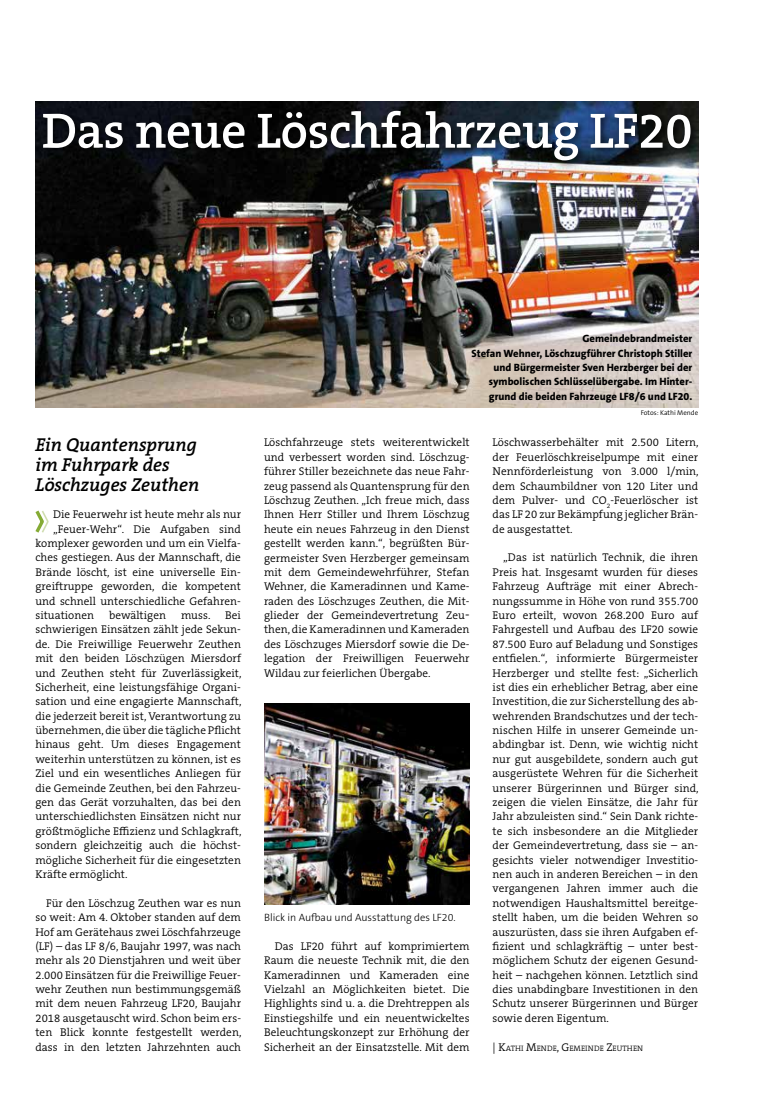
<style>
.page{position:relative;width:762px;height:1117px;background:#fff}
.page>*{position:absolute;margin:0;border:0;box-sizing:border-box;transform-origin:0 0}
.t1{font:600 50px "The Serif B W6";letter-spacing:-.01em;color:#fff}
.t2{font:italic 600 18.75px/20px "The Serif B W6";color:#000}
.t3{font:300 11.25px/14.4px "The Serif B W4";letter-spacing:.005em;color:#000;text-align:justify}
.t4{font:800 10.62px/14.4px "The Sans B W8";color:#000;text-align:right}
.t5{font:300 10.62px "The Sans B W3";color:#000}
.t6{font:300 7.88px "The Serif B W4";letter-spacing:.005em;color:#000}
.t7{font:300 6.88px "The Sans B W4";color:#000}
.s1{font-size:11.25px}
</style>
<div class="page">
<img style="left:35px;top:101px;width:663px;height:306px">
<svg style="left:35px;top:510px;width:14px;height:23px"></svg>
<div style="left:40px;top:107px;width:659px;height:63px;background:#000;opacity:.75"></div>
<img style="left:264px;top:703px;width:205px;height:201px">
<h1 class="t1" style="left:42px;top:98px;width:652px">Das neue Löschfahrzeug LF20</h1>
<p class="t4" style="left:471px;top:331px;width:222px">Gemeindebrandmeister<br>Stefan Wehner, Löschzugführer Christoph Stiller und Bürgermeister Sven Herzberger bei der symbolischen Schlüsselübergabe. Im Hinter&shy;grund die beiden Fahrzeuge LF8/6 und LF20.</p>
<h2 class="t2" style="left:35px;top:434px;width:165px">Ein Quantensprung im Fuhrpark des<br>Löschzuges Zeuthen</h2>
<p class="t3" style="left:53px;top:507px;width:189px">Die Feuerwehr ist heute mehr als nur</p>
<p class="t3" style="left:53px;top:521px;width:189px">„Feuer-Wehr“. Die Aufgaben sind</p>
<p class="t3" style="left:35px;top:536px;width:207px">komplexer geworden und um ein Vielfa-</p>
<p class="t3" style="left:35px;top:550px;width:207px">ches gestiegen. Aus der Mannschaft, die</p>
<p class="t3" style="left:35px;top:564px;width:207px">Brände löscht, ist eine universelle Ein-</p>
<p class="t3" style="left:35px;top:579px;width:207px">greiftruppe geworden, die kompetent</p>
<p class="t3" style="left:35px;top:593px;width:207px">und schnell unterschiedliche Gefahren-</p>
<p class="t3" style="left:35px;top:608px;width:60px">situationen</p>
<p class="t3" style="left:109px;top:608px;width:58px">bewältigen</p>
<p class="t3" style="left:181px;top:608px;width:31px">muss.</p>
<p class="t3" style="left:35px;top:608px;width:208px;text-indent:190px">Bei schwierigen Einsätzen zählt jede Sekun&shy;de. Die Freiwillige Feuerwehr Zeuthen mit den beiden Löschzügen Miersdorf und Zeuthen steht für Zuverlässigkeit, Sicherheit, eine leistungsfähige Organi&shy;sation und eine engagierte Mannschaft, die jederzeit bereit ist, Verantwortung zu übernehmen, die über die tägliche Pflicht hinaus geht. Um dieses Engagement weiterhin unterstützen zu können, ist es Ziel und ein wesentliches Anliegen für die Gemeinde Zeuthen, bei den Fahrzeu&shy;gen das Gerät vorzuhalten, das bei den unterschiedlichsten Einsätzen nicht nur größtmögliche Effizienz und Schlagkraft, sondern gleichzeitig auch die höchst&shy;mögliche Sicherheit für die eingesetzten Kräfte ermöglicht.</p>
<p class="t3" style="left:35px;top:895px;width:208px;text-indent:11px">Für den Löschzug Zeuthen war es nun so weit: Am 4. Oktober standen auf dem Hof am Gerätehaus zwei Löschfahrzeuge (LF) – das LF 8/6, Baujahr 1997, was nach mehr als 20 Dienstjahren und weit über 2.000 Einsätzen für die Freiwillige Feuer&shy;wehr Zeuthen nun bestimmungsgemäß mit dem neuen Fahrzeug LF20, Baujahr 2018 ausgetauscht wird. Schon beim ers&shy;ten Blick konnte festgestellt werden, dass in den letzten Jahrzehnten auch</p>
<p class="t3" style="left:264px;top:435px;width:207px">Löschfahrzeuge stets weiterentwickelt und verbessert worden sind. Löschzug&shy;führer Stiller bezeichnete das neue Fahr&shy;zeug passend als Quantensprung für den Löschzug Zeuthen. „Ich freue mich, dass Ihnen Herr Stiller und Ihrem Löschzug heute ein neues Fahrzeug in den Dienst gestellt werden kann.“, begrüßten Bür&shy;germeister Sven Herzberger gemeinsam mit dem Gemeindewehrführer, Stefan Wehner, die Kameradinnen und Kame&shy;raden des Löschzuges Zeuthen, die Mit&shy;glieder der Gemeindevertretung Zeu&shy;then, die Kameradinnen und Kameraden des Löschzuges Miersdorf sowie die De&shy;legation der Freiwilligen Feuerwehr Wildau zur feierlichen Übergabe.</p>
<p class="t5" style="left:264px;top:910px;width:193px">Blick in Aufbau und Ausstattung des LF20.</p>
<p class="t3" style="left:264px;top:938px;width:207px;text-indent:11px">Das LF20 führt auf komprimiertem Raum die neueste Technik mit, die den Kameradinnen und Kameraden eine Vielzahl an Möglichkeiten bietet. Die Highlights sind u. a. die Drehtreppen als Einstiegshilfe und ein neuentwickeltes Beleuchtungskonzept zur Erhöhung der Sicherheit an der Einsatzstelle. Mit dem</p>
<p class="t7" style="left:641px;top:408px;width:59px">Fotos: Kathi Mende</p>
<p class="t3" style="left:493px;top:435px;width:208px">Löschwasserbehälter mit 2.500 Litern, der Feuerlöschkreiselpumpe mit einer Nennförderleistung von 3.000 l/min, dem Schaumbildner von 120 Liter und dem Pulver- und CO<sub>2</sub>-Feuerlöscher ist das LF 20 zur Bekämpfung jeglicher Brän&shy;de ausgestattet.</p>
<p class="t3" style="left:493px;top:550px;width:208px;text-indent:11px">„Das ist natürlich Technik, die ihren Preis hat. Insgesamt wurden für dieses Fahrzeug Aufträge mit einer Abrech&shy;nungssumme in Höhe von rund 355.700<br>Euro erteilt, wovon 268.200 Euro auf Fahrgestell und Aufbau des LF20 sowie 87.500 Euro auf Beladung und Sonstiges entfielen.“, informierte Bürgermeister Herzberger und stellte fest: „Sicherlich ist dies ein erheblicher Betrag, aber eine Investition, die zur Sicherstellung des ab&shy;wehrenden Brandschutzes und der tech&shy;nischen Hilfe in unserer Gemeinde un&shy;abdingbar ist. Denn, wie wichtig nicht nur gut ausgebildete, sondern auch gut ausgerüstete Wehren für die Sicherheit unserer Bürgerinnen und Bürger sind, zeigen die vielen Einsätze, die Jahr für Jahr abzuleisten sind.“ Sein Dank richte&shy;te sich insbesondere an die Mitglieder der Gemeindevertretung, dass sie – an&shy;gesichts vieler notwendiger Investitio&shy;nen auch in anderen Bereichen – in den vergangenen Jahren immer auch die notwendigen Haushaltsmittel bereitge&shy;stellt haben, um die beiden Wehren so auszurüsten, dass sie ihren Aufgaben ef&shy;fizient und schlagkräftig – unter best&shy;möglichem Schutz der eigenen Gesund&shy;heit – nachgehen können. Letztlich sind dies unabdingbare Investitionen in den Schutz unserer Bürgerinnen und Bürger sowie deren Eigentum.</p>
<p class="t6" style="left:493px;top:1042px;width:152px"><span class="s1">| K</span>ATHI <span class="s1">M</span>ENDE<span class="s1">, G</span>EMEINDE <span class="s1">Z</span>EUTHEN</p>
</div>
